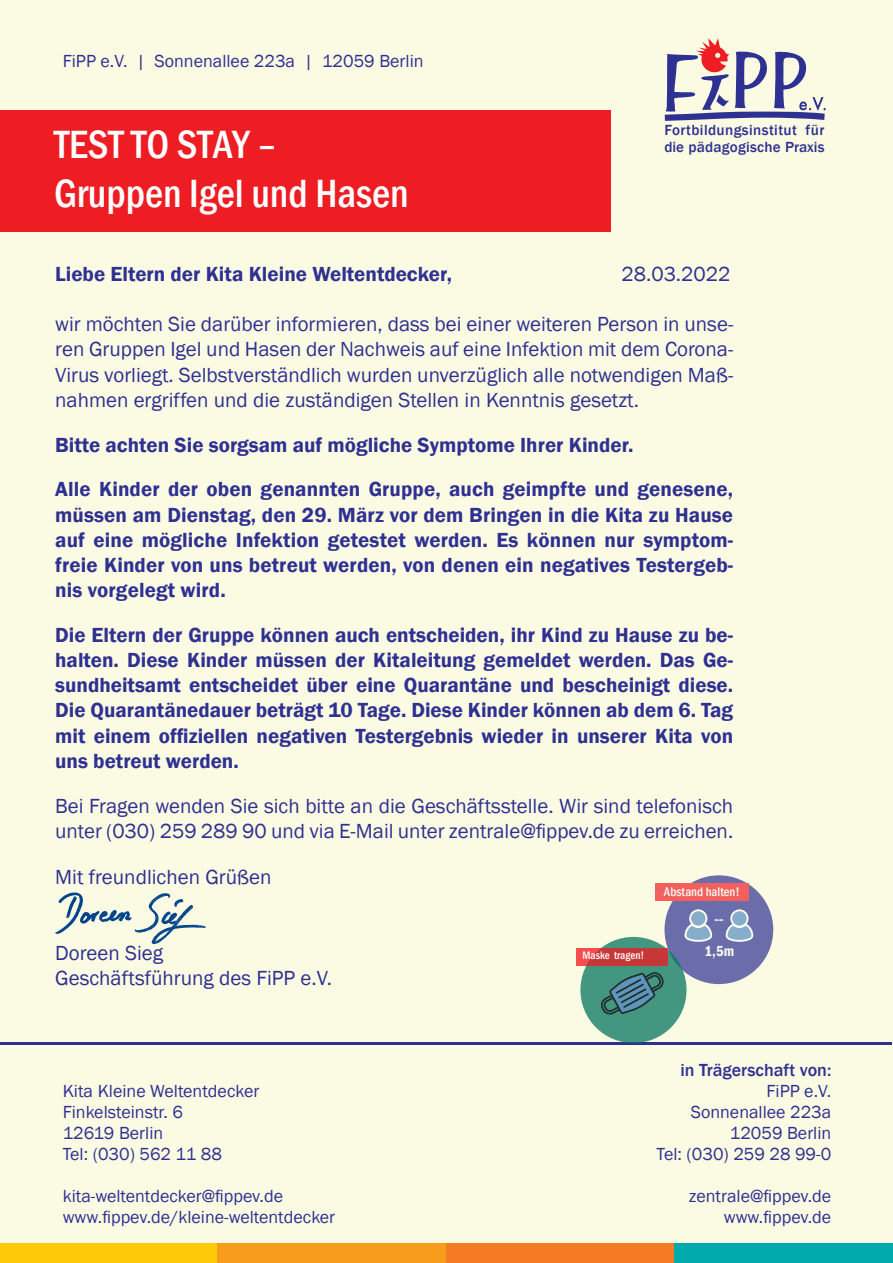
<style>
.page{position:relative;width:893px;height:1263px;background:#fbfbe3}
.page>*{position:absolute;margin:0;border:0;box-sizing:border-box;transform-origin:0 0}
.t1{font:500 condensed 40.5px/48.6px "Franklin Gothic";color:#fff}
.t2{font:600 21px/25.2px "Franklin Gothic";color:#2e3092;text-align:justify}
.t3{font:21px/25.2px "Franklin Gothic";color:#2e3092}
.t4{font:18px/21px "Franklin Gothic";color:#2e3092}
.t5{font:500 18px "Franklin Gothic";color:#2e3092}
.t6{font:500 15.15px/17.2px "Franklin Gothic";letter-spacing:.025em;color:#2e3092}
.t7{font:600 condensed 15px "Franklin Gothic";color:#f4f5f5}
.t8{font:500 condensed 12.75px "Franklin Gothic";color:#fff}
.t9{font:500 condensed 11.25px "Franklin Gothic";color:#fff}
</style>
<div class="page">
<div style="left:0;top:111px;width:610px;height:121px;background:#ee1d23"></div>
<hr style="left:1px;top:1041px;width:891px;height:3px;background:#2e3092">
<svg style="left:665px;top:38px;width:161px;height:83px"></svg>
<div style="left:0;top:1244px;width:218px;height:19px;background:#feca0a"></div>
<div style="left:218px;top:1244px;width:228px;height:19px;background:#f89c1c"></div>
<div style="left:446px;top:1244px;width:228px;height:19px;background:#f47921"></div>
<div style="left:675px;top:1244px;width:218px;height:19px;background:#00aaad"></div>
<div style="left:664px;top:875px;width:109px;height:109px;background:#6b6daa;border-radius:50%"></div>
<div style="left:655px;top:883px;width:94px;height:17px;background:#f1605c"></div>
<svg style="left:690px;top:910px;width:16px;height:17px"></svg>
<div style="left:689px;top:909px;width:18px;height:18px;border:2px solid #fff;border-radius:50%"></div>
<svg style="left:731px;top:910px;width:17px;height:17px"></svg>
<div style="left:730px;top:909px;width:19px;height:18px;border:2px solid #fff;border-radius:50%"></div>
<svg style="left:684px;top:919px;width:70px;height:23px"></svg>
<svg style="left:55px;top:892px;width:151px;height:52px"></svg>
<div style="left:580px;top:937px;width:106px;height:106px;background:#43967f;border-radius:50%"></div>
<svg style="left:601px;top:972px;width:63px;height:43px"></svg>
<svg style="left:576px;top:948px;width:92px;height:17px;background:#cd3c3c"></svg>
<p class="t4" style="left:63px;top:50px;width:362px">FiPP e.V. | Sonnenallee 223a | 12059 Berlin</p>
<h1 class="t1" style="left:54px;top:120px;width:356px">TEST TO STAY –<br>Gruppen Igel und Hasen</h1>
<p class="t6" style="left:664px;top:121px;width:162px">Fortbildungsinstitut für die pädagogische Praxis</p>
<p class="t2" style="left:55px;top:261px;width:398px">Liebe Eltern der Kita Kleine Weltentdecker,</p>
<p class="t3" style="left:621px;top:262px;width:110px">28.03.2022</p>
<p class="t3" style="left:55px;top:312px;width:680px;text-align:justify">wir möchten Sie darüber informieren, dass bei einer weiteren Person in unse&shy;ren Gruppen Igel und Hasen der Nachweis auf eine Infektion mit dem Corona-Virus vorliegt. Selbstverständlich wurden unverzüglich alle notwendigen Maß&shy;nahmen ergriffen und die zuständigen Stellen in Kenntnis gesetzt.</p>
<p class="t2" style="left:55px;top:422px;width:679px;line-height:44.7px">Bitte achten Sie sorgsam auf mögliche Symptome Ihrer Kinder.<br>Alle Kinder der oben genannten Gruppe, auch geimpfte und genesene,</p>
<p class="t2" style="left:55px;top:502px;width:680px">müssen am Dienstag, den 29. März vor dem Bringen in die Kita zu Hause auf eine mögliche Infektion getestet werden. Es können nur symptom&shy;freie Kinder von uns betreut werden, von denen ein negatives Testergeb&shy;nis vorgelegt wird.</p>
<p class="t2" style="left:55px;top:622px;width:679px">Die Eltern der Gruppe können auch entscheiden, ihr Kind zu Hause zu be&shy;halten. Diese Kinder müssen der Kitaleitung gemeldet werden. Das Ge&shy;sundheitsamt entscheidet über eine Quarantäne und bescheinigt diese.<br>Die Quarantänedauer beträgt 10 Tage. Diese Kinder können ab dem 6. Tag mit einem offiziellen negativen Testergebnis wieder in unserer Kita von uns betreut werden.</p>
<p class="t3" style="left:55px;top:793px;width:680px">Bei Fragen wenden Sie sich bitte an die Geschäftsstelle. Wir sind telefonisch unter (030) 259 289 90 und via E-Mail unter zentrale@fippev.de zu erreichen.</p>
<p class="t3" style="left:55px;top:865px;width:218px">Mit freundlichen Grüßen</p>
<p class="t3" style="left:55px;top:940px;width:278px">Doreen Sieg<br>Geschäftsführung des FiPP e.V.</p>
<p class="t4" style="left:63px;top:1080px;width:198px">Kita Kleine Weltentdecker<br>Finkelsteinstr. 6<br>12619 Berlin<br>Tel: (030) 562 11 88</p>
<p class="t4" style="left:63px;top:1186px;width:274px">kita-weltentdecker@fippev.de www.fippev.de/kleine-weltentdecker</p>
<p class="t8" style="left:664px;top:883px;width:77px">Abstand halten!</p>
<p class="t9" style="left:583px;top:948px;width:63px">Maske tragen!</p>
<p class="t7" style="left:705px;top:941px;width:31px">1,5m</p>
<p class="t5" style="left:680px;top:1058px;width:152px">in Trägerschaft von:</p>
<p class="t4" style="left:657px;top:1081px;width:176px;text-align:right">FiPP e.V.<br>Sonnenallee 223a<br>12059 Berlin<br>Tel: (030) 259 28 99-0</p>
<p class="t4" style="left:689px;top:1186px;width:144px;text-align:right">zentrale@fippev.de www.fippev.de</p>
</div>
